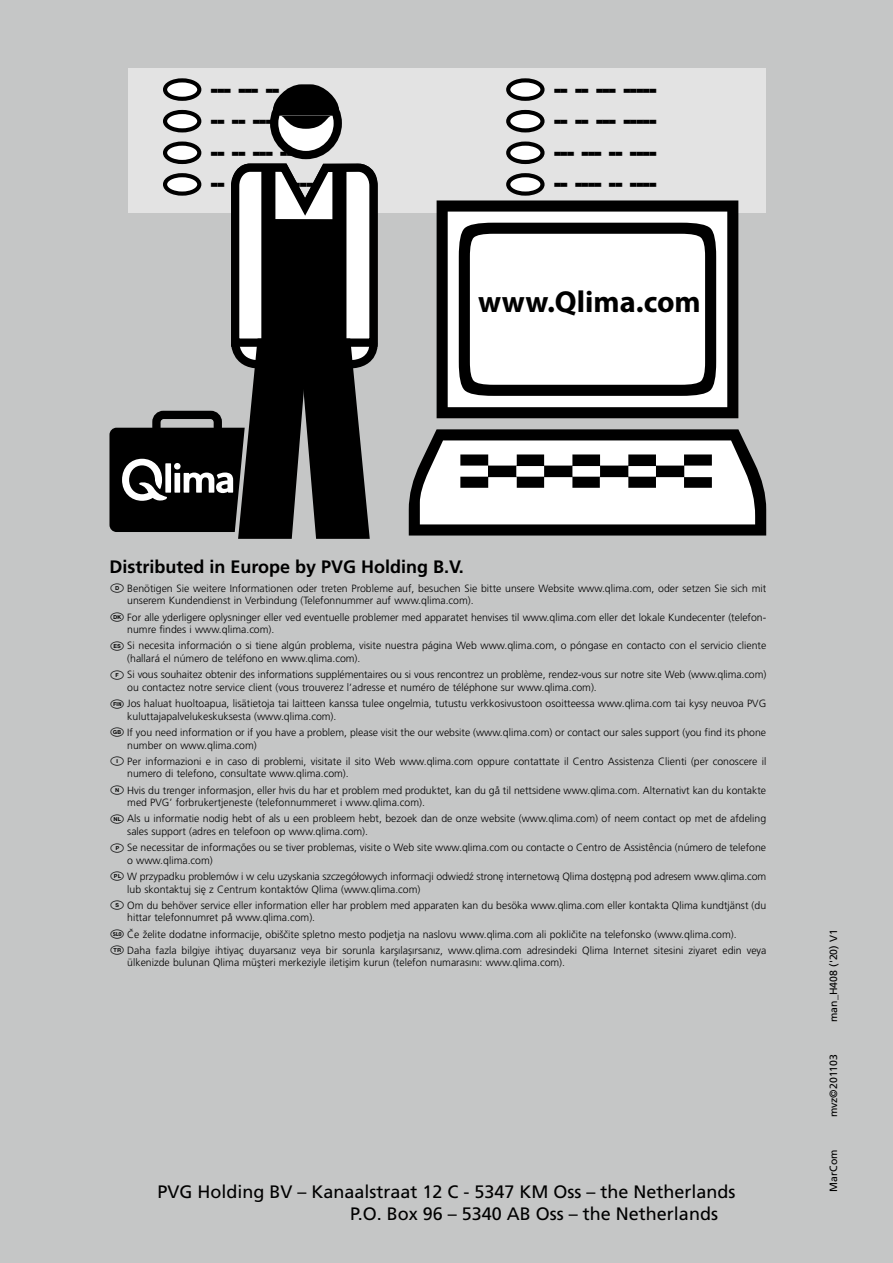
<style>
.page{position:relative;width:893px;height:1263px;background:#c5c6c6}
.page>*{position:absolute;margin:0;border:0;box-sizing:border-box;transform-origin:0 0}
.t1{font:700 30.45px "Myriad Pro";color:#000}
.t2{font:800 condensed 26.55px/31.7px "Futura";color:#000;text-align:justify}
.t3{font:18px/21.6px "Frutiger";color:#000}
.t4{font:700 18px "Frutiger LT Std";color:#000}
.t5{font:300 10.5px/12.6px "Frutiger CE";color:#000}
.t6{font:10.5px "Frutiger LT Std";color:#000}
</style>
<div class="page">
<div style="left:128px;top:68px;width:638px;height:144px;background:#e3e3e3"></div>
<svg style="left:165px;top:80px;width:34px;height:19px"></svg>
<div style="left:163px;top:78px;width:38px;height:23px;border:4px solid #000;border-radius:50%"></div>
<div style="left:165px;top:112px;width:34px;height:18px;background:#fff;border-radius:50%"></div>
<div style="left:163px;top:110px;width:38px;height:22px;border:4px solid #000;border-radius:50%"></div>
<div style="left:165px;top:144px;width:34px;height:18px;background:#fff;border-radius:50%"></div>
<div style="left:163px;top:142px;width:38px;height:22px;border:4px solid #000;border-radius:50%"></div>
<svg style="left:508px;top:80px;width:34px;height:19px"></svg>
<div style="left:506px;top:78px;width:39px;height:23px;border:4px solid #000;border-radius:50%"></div>
<svg style="left:508px;top:112px;width:34px;height:18px"></svg>
<div style="left:506px;top:110px;width:39px;height:22px;border:4px solid #000;border-radius:50%"></div>
<svg style="left:508px;top:144px;width:34px;height:18px"></svg>
<div style="left:506px;top:142px;width:39px;height:22px;border:4px solid #000;border-radius:50%"></div>
<svg style="left:508px;top:175px;width:34px;height:19px"></svg>
<div style="left:506px;top:173px;width:39px;height:23px;border:4px solid #000;border-radius:50%"></div>
<svg style="left:274px;top:91px;width:64px;height:64px"></svg>
<div style="left:270px;top:87px;width:72px;height:72px;border:8px solid #000;border-radius:50%"></div>
<svg style="left:273px;top:84px;width:66px;height:45px;background:#383838"></svg>
<svg style="left:437px;top:200px;width:301px;height:218px;background:#b2b2b2"></svg>
<svg style="left:409px;top:429px;width:357px;height:106px;background:#a0a0a0"></svg>
<svg style="left:109px;top:159px;width:273px;height:380px"></svg>
<h2 class="t2" style="left:211px;top:72px;width:103px">--- --- -- ---- -- -- --- ----- -- -- --- -----</h2>
<h2 class="t2" style="left:554px;top:72px;width:103px">-- -- --- ----- -- -- --- ----- --- --- -- ---- -- ---- -- ----</h2>
<h1 class="t1" style="left:478px;top:282px;width:224px">www.Qlima.com</h1>
<h3 class="t4" style="left:109px;top:556px;width:356px">Distributed in Europe by PVG Holding B.V.</h3>
<p class="t5" style="left:127px;top:582px;width:641px">Benötigen Sie weitere Informationen oder treten Probleme auf, besuchen Sie bitte unsere Website www.qlima.com, oder setzen Sie sich mit unserem Kundendienst in Verbindung (Telefonnummer auf www.qlima.com).</p>
<p class="t5" style="left:127px;top:611px;width:640px">For alle yderligere oplysninger eller ved eventuelle problemer med apparatet henvises til www.qlima.com eller det lokale Kundecenter (telefon&shy;numre findes i www.qlima.com).</p>
<p class="t5" style="left:127px;top:639px;width:641px">Si necesita información o si tiene algún problema, visite nuestra página Web www.qlima.com, o póngase en contacto con el servicio cliente (hallará el número de teléfono en www.qlima.com).</p>
<p class="t5" style="left:127px;top:668px;width:640px">Si vous souhaitez obtenir des informations supplémentaires ou si vous rencontrez un problème, rendez-vous sur notre site Web (www.qlima.com) ou contactez notre service client (vous trouverez l’adresse et numéro de téléphone sur www.qlima.com).</p>
<p class="t5" style="left:127px;top:697px;width:640px">Jos haluat huoltoapua, lisätietoja tai laitteen kanssa tulee ongelmia, tutustu verkkosivustoon osoitteessa www.qlima.com tai kysy neuvoa PVG kuluttajapalvelukeskuksesta (www.qlima.com).</p>
<p class="t5" style="left:127px;top:726px;width:640px">If you need information or if you have a problem, please visit the our website (www.qlima.com) or contact our sales support (you find its phone number on www.qlima.com)</p>
<p class="t5" style="left:127px;top:755px;width:641px">Per informazioni e in caso di problemi, visitate il sito Web www.qlima.com oppure contattate il Centro Assistenza Clienti (per conoscere il numero di telefono, consultate www.qlima.com).</p>
<p class="t5" style="left:127px;top:783px;width:640px">Hvis du trenger informasjon, eller hvis du har et problem med produktet, kan du gå til nettsidene www.qlima.com. Alternativt kan du kontakte med PVG’ forbrukertjeneste (telefonnummeret i www.qlima.com).</p>
<p class="t5" style="left:127px;top:812px;width:640px">Als u informatie nodig hebt of als u een probleem hebt, bezoek dan de onze website (www.qlima.com) of neem contact op met de afdeling sales support (adres en telefoon op www.qlima.com).</p>
<p class="t5" style="left:127px;top:841px;width:640px">Se necessitar de informações ou se tiver problemas, visite o Web site www.qlima.com ou contacte o Centro de Assistência (número de telefone o www.qlima.com)</p>
<p class="t5" style="left:127px;top:870px;width:640px">W przypadku problemów i w celu uzyskania szczegółowych informacji odwiedź stronę internetową Qlima dostępną pod adresem www.qlima.com lub skontaktuj się z Centrum kontaktów Qlima (www.qlima.com)</p>
<p class="t5" style="left:127px;top:899px;width:640px">Om du behöver service eller information eller har problem med apparaten kan du besöka www.qlima.com eller kontakta Qlima kundtjänst (du hittar telefonnumret på www.qlima.com).</p>
<p class="t5" style="left:127px;top:926px;width:641px;line-height:16.2px">Če želite dodatne informacije, obiščite spletno mesto podjetja na naslovu www.qlima.com ali pokličite na telefonsko (www.qlima.com).<br>Daha fazla bilgiye ihtiyaç duyarsanız veya bir sorunla karşılaşırsanız, www.qlima.com adresindeki Qlima Internet sitesini ziyaret edin veya</p>
<p class="t5" style="left:127px;top:956px;width:439px">ülkenizde bulunan Qlima müşteri merkeziyle iletişim kurun (telefon numarasını: www.qlima.com).</p>
<h3 class="t3" style="left:350px;top:1181px;width:387px;text-indent:-193px">PVG Holding BV – Kanaalstraat 12 C - 5347 KM Oss – the Netherlands<br>P.O. Box 96 – 5340 AB Oss – the Netherlands</h3>
<p class="t6" style="left:827px;top:1022px;width:94px;rotate:-90deg">man_H408 ('20) V1</p>
<p class="t6" style="left:827px;top:1117px;width:65px;rotate:-90deg">mvz©201103</p>
<p class="t6" style="left:827px;top:1191px;width:44px;rotate:-90deg">MarCom</p>
</div>
